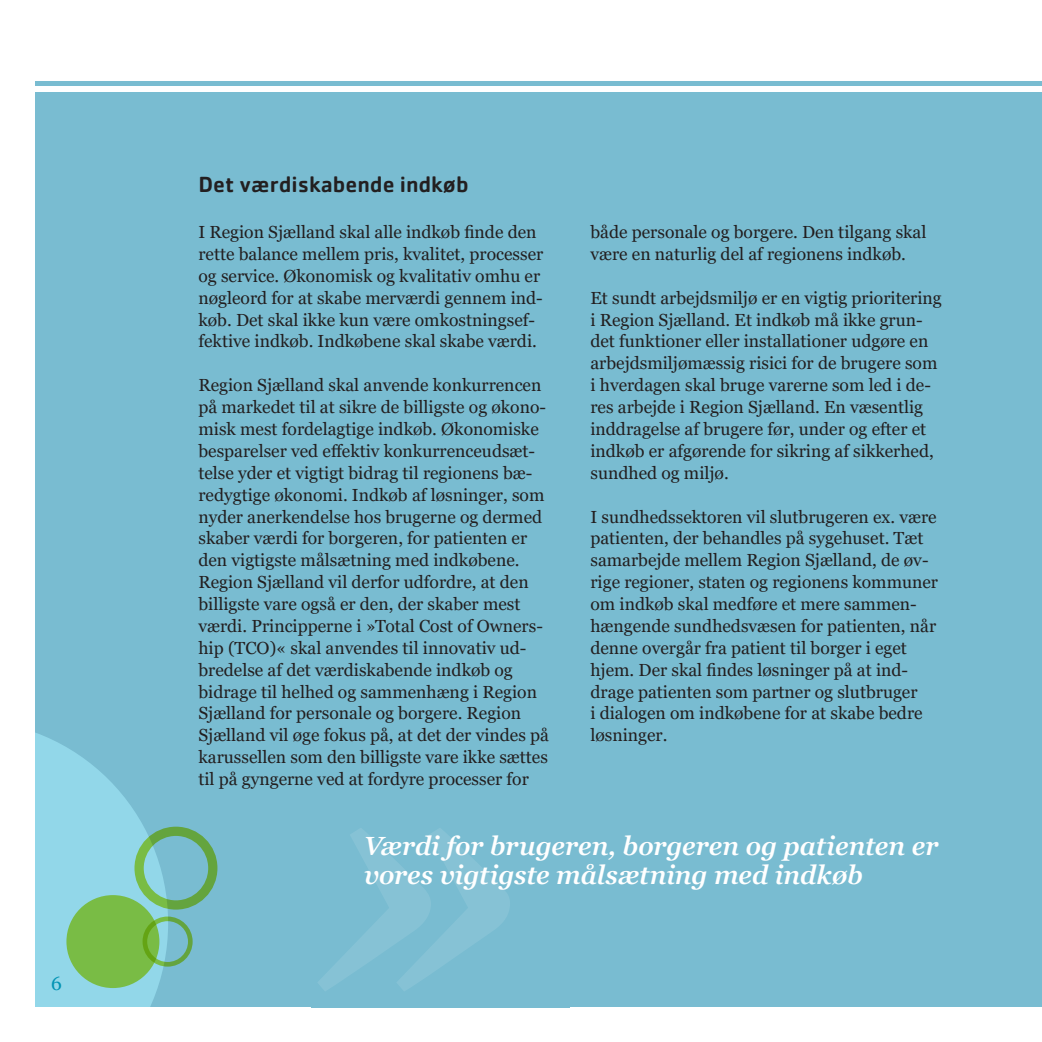
<style>
.page{position:relative;width:1042px;height:1042px;background:#fff}
.page>*{position:absolute;margin:0;border:0;box-sizing:border-box;transform-origin:0 0}
.t1{font:italic 600 26.25px/28.9px "Georgia Pro";letter-spacing:-.005em;color:#fff}
.Mellemrubrik{font:500 22.75px "Cachet Std";color:#231f20}
.t2{font:19.25px "Georgia Pro";color:#0093b4}
.Brødtekst{font:17.5px/21.9px "Georgia Pro";color:#231f20}
</style>
<div class="page">
<div style="left:35px;top:92px;width:1007px;height:915px;background:#79bcd1"></div>
<div style="left:35px;top:81px;width:1007px;height:5px;background:#79bcd1"></div>
<svg style="left:35px;top:733px;width:133px;height:274px;fill:#92d7e9"></svg>
<div style="left:66px;top:895px;width:93px;height:93px;background:#79bc45;border-radius:50%"></div>
<div style="left:134px;top:826px;width:83px;height:83px;border:9px solid #d4df4c;border-radius:50%"></div>
<div style="left:143px;top:916px;width:50px;height:50px;border:5px solid #d4df4c;border-radius:50%"></div>
<svg style="left:318px;top:828px;width:192px;height:163px"></svg>
<p class="t2" style="left:51px;top:972px;width:12px">6</p>
<p class="Mellemrubrik" style="left:198px;top:170px;width:272px">Det værdiskabende indkøb</p>
<p class="Brødtekst" style="left:198px;top:222px;width:346px">I Region Sjælland skal alle indkøb finde den rette balance mellem pris, kvalitet, processer og service. Økonomisk og kvalitativ omhu er nøgleord for at skabe merværdi gennem ind&shy;køb. Det skal ikke kun være omkostningsef&shy;fektive indkøb. Indkøbene skal skabe værdi.</p>
<p class="Brødtekst" style="left:198px;top:375px;width:349px">Region Sjælland skal anvende konkurrencen på markedet til at sikre de billigste og økono&shy;misk mest fordelagtige indkøb. Økonomiske besparelser ved effektiv konkurrenceudsæt&shy;telse yder et vigtigt bidrag til regionens bæ&shy;redygtige økonomi. Indkøb af løsninger, som nyder anerkendelse hos brugerne og dermed skaber værdi for borgeren, for patienten er den vigtigste målsætning med indkøbene.</p>
<p class="Brødtekst" style="left:198px;top:572px;width:352px">Region Sjælland vil derfor udfordre, at den billigste vare også er den, der skaber mest værdi. Principperne i »Total Cost of Owners&shy;hip (TCO)« skal anvendes til innovativ ud&shy;bredelse af det værdiskabende indkøb og bidrage til helhed og sammenhæng i Region Sjælland for personale og borgere. Region Sjælland vil øge fokus på, at det der vindes på karussellen som den billigste vare ikke sættes til på gyngerne ved at fordyre processer for</p>
<p class="Brødtekst" style="left:590px;top:222px;width:337px">både personale og borgere. Den tilgang skal være en naturlig del af regionens indkøb.</p>
<p class="Brødtekst" style="left:590px;top:287px;width:353px">Et sundt arbejdsmiljø er en vigtig prioritering i Region Sjælland. Et indkøb må ikke grun&shy;det funktioner eller installationer udgøre en arbejdsmiljømæssig risici for de brugere som i hverdagen skal bruge varerne som led i de&shy;res arbejde i Region Sjælland. En væsentlig inddragelse af brugere før, under og efter et indkøb er afgørende for sikring af sikkerhed, sundhed og miljø.</p>
<p class="Brødtekst" style="left:590px;top:506px;width:349px">I sundhedssektoren vil slutbrugeren ex. være patienten, der behandles på sygehuset. Tæt samarbejde mellem Region Sjælland, de øv&shy;rige regioner, staten og regionens kommuner om indkøb skal medføre et mere sammen&shy;hængende sundhedsvæsen for patienten, når denne overgår fra patient til borger i eget hjem. Der skal findes løsninger på at ind&shy;drage patienten som partner og slutbruger<br>i dialogen om indkøbene for at skabe bedre løsninger.</p>
<p class="t1" style="left:364px;top:832px;width:576px">Værdi for brugeren, borgeren og patienten er vores vigtigste målsætning med indkøb</p>
</div>
